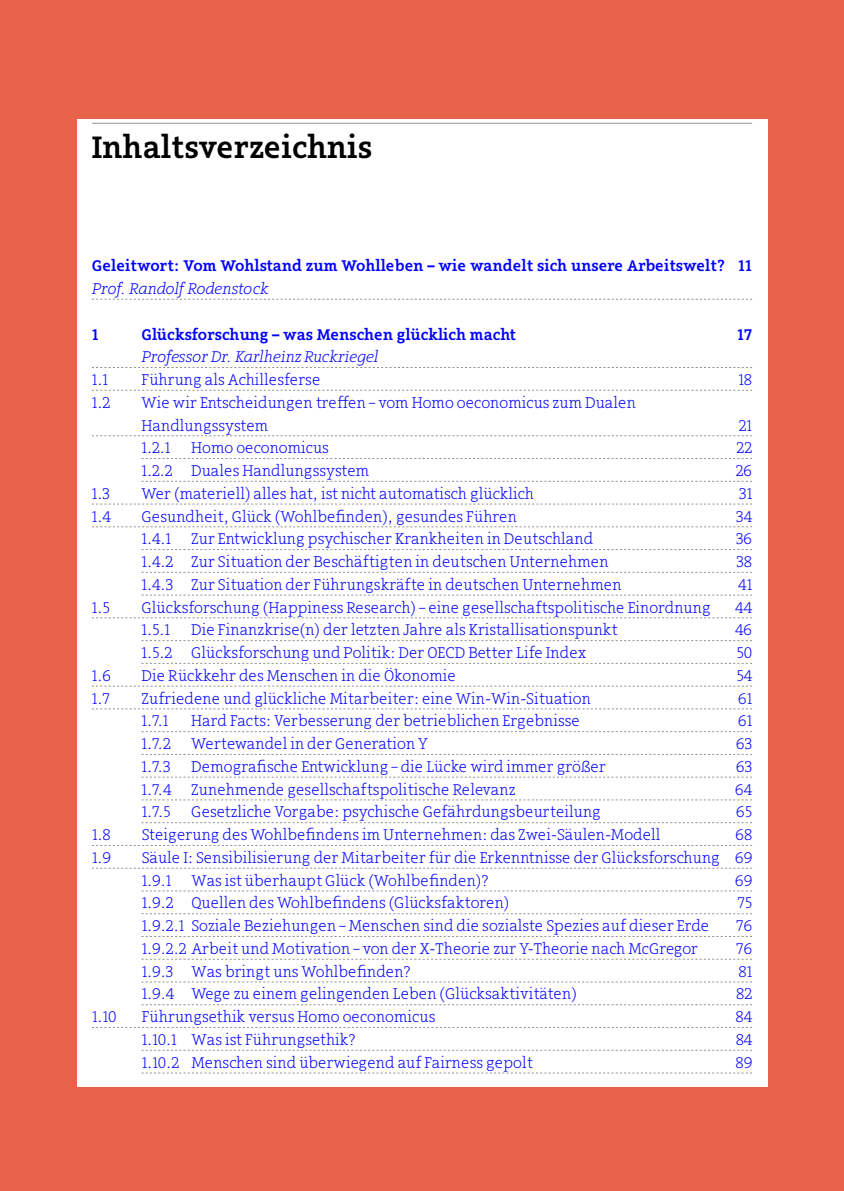
<style>
.page{position:relative;width:844px;height:1191px;background:#fff}
.page>*{position:absolute;margin:0;border:0;box-sizing:border-box;transform-origin:0 0}
.t1{font:500 31.5px "Arventa Slab";color:#000}
.t2{font:300 15.75px/22.8px "Arventa Slab";color:#00f}
.t3{font:500 15.75px "Arventa Slab";color:#00f}
.t4{font:italic 300 15.75px "Arventa Slab";color:#00f}
</style>
<div class="page">
<div style="left:0;top:0;width:843px;height:1191px;background:#e8634a"></div>
<div style="left:77px;top:119px;width:689px;height:967px;background:#fff"></div>
<hr style="left:92px;top:123px;width:660px;height:1px;background:#949494">
<svg style="left:92px;top:299px;width:660px;height:1px"></svg>
<svg style="left:92px;top:367px;width:660px;height:1px"></svg>
<svg style="left:92px;top:390px;width:660px;height:1px"></svg>
<svg style="left:92px;top:435px;width:660px;height:1px"></svg>
<svg style="left:141px;top:458px;width:611px;height:1px"></svg>
<svg style="left:141px;top:481px;width:611px;height:1px"></svg>
<svg style="left:92px;top:504px;width:660px;height:1px"></svg>
<svg style="left:92px;top:526px;width:660px;height:1px"></svg>
<svg style="left:141px;top:549px;width:611px;height:1px"></svg>
<svg style="left:141px;top:572px;width:611px;height:1px"></svg>
<svg style="left:141px;top:595px;width:611px;height:1px"></svg>
<svg style="left:92px;top:617px;width:660px;height:1px"></svg>
<svg style="left:141px;top:640px;width:611px;height:1px"></svg>
<svg style="left:141px;top:663px;width:611px;height:1px"></svg>
<svg style="left:92px;top:686px;width:660px;height:1px"></svg>
<svg style="left:92px;top:708px;width:660px;height:1px"></svg>
<svg style="left:141px;top:731px;width:611px;height:1px"></svg>
<svg style="left:141px;top:754px;width:611px;height:1px"></svg>
<svg style="left:141px;top:777px;width:611px;height:1px"></svg>
<svg style="left:141px;top:799px;width:611px;height:1px"></svg>
<svg style="left:141px;top:822px;width:611px;height:1px"></svg>
<svg style="left:92px;top:845px;width:660px;height:1px"></svg>
<svg style="left:92px;top:868px;width:660px;height:1px"></svg>
<svg style="left:141px;top:890px;width:611px;height:1px"></svg>
<svg style="left:141px;top:913px;width:611px;height:1px"></svg>
<svg style="left:141px;top:936px;width:611px;height:1px"></svg>
<svg style="left:141px;top:959px;width:611px;height:1px"></svg>
<svg style="left:141px;top:981px;width:611px;height:1px"></svg>
<svg style="left:141px;top:1004px;width:611px;height:1px"></svg>
<svg style="left:92px;top:1027px;width:660px;height:1px"></svg>
<svg style="left:141px;top:1050px;width:611px;height:1px"></svg>
<svg style="left:141px;top:1072px;width:611px;height:1px"></svg>
<h1 class="t1" style="left:92px;top:129px;width:282px">Inhaltsverzeichnis</h1>
<p class="t3" style="left:92px;top:257px;width:661px">Geleitwort: Vom Wohlstand zum Wohlleben – wie wandelt sich unsere Arbeitswelt? 11</p>
<p class="t4" style="left:92px;top:283px;width:178px">Prof. Randolf Rodenstock</p>
<p class="t3" style="left:92px;top:325px;width:8px">1</p>
<p class="t3" style="left:141px;top:325px;width:376px">Glücksforschung – was Menschen glücklich macht</p>
<p class="t3" style="left:736px;top:325px;width:17px">17</p>
<p class="t4" style="left:141px;top:351px;width:238px">Professor Dr. Karlheinz Ruckriegel</p>
<p class="t2" style="left:92px;top:370px;width:18px">1.1</p>
<p class="t2" style="left:141px;top:370px;width:180px">Führung als Achillesferse</p>
<p class="t2" style="left:738px;top:370px;width:15px">18</p>
<p class="t2" style="left:92px;top:392px;width:20px">1.2</p>
<p class="t2" style="left:141px;top:392px;width:496px">Wie wir Entscheidungen treffen – vom Homo oeconomicus zum Dualen<br>Handlungssystem</p>
<p class="t2" style="left:738px;top:415px;width:15px">21</p>
<p class="t2" style="left:141px;top:438px;width:30px">1.2.1</p>
<p class="t2" style="left:191px;top:438px;width:139px">Homo oeconomicus</p>
<p class="t2" style="left:736px;top:438px;width:17px">22</p>
<p class="t2" style="left:141px;top:461px;width:229px">1.2.2 Duales Handlungssystem</p>
<p class="t2" style="left:735px;top:461px;width:18px">26</p>
<p class="t2" style="left:92px;top:483px;width:19px">1.3</p>
<p class="t2" style="left:141px;top:483px;width:394px">Wer (materiell) alles hat, ist nicht automatisch glücklich</p>
<p class="t2" style="left:739px;top:483px;width:14px">31</p>
<p class="t2" style="left:92px;top:506px;width:21px">1.4</p>
<p class="t2" style="left:141px;top:506px;width:377px">Gesundheit, Glück (Wohlbefinden), gesundes Führen</p>
<p class="t2" style="left:736px;top:506px;width:17px">34</p>
<p class="t2" style="left:141px;top:529px;width:31px">1.4.1</p>
<p class="t2" style="left:191px;top:529px;width:403px">Zur Entwicklung psychischer Krankheiten in Deutschland</p>
<p class="t2" style="left:736px;top:529px;width:18px">36</p>
<p class="t2" style="left:141px;top:551px;width:468px">1.4.2 Zur Situation der Beschäftigten in deutschen Unternehmen</p>
<p class="t2" style="left:736px;top:551px;width:17px">38</p>
<p class="t2" style="left:141px;top:574px;width:481px">1.4.3 Zur Situation der Führungskräfte in deutschen Unternehmen</p>
<p class="t2" style="left:738px;top:574px;width:16px">41</p>
<p class="t2" style="left:92px;top:597px;width:19px">1.5</p>
<p class="t2" style="left:141px;top:597px;width:570px">Glücksforschung (Happiness Research) – eine gesellschaftspolitische Einordnung</p>
<p class="t2" style="left:735px;top:597px;width:19px">44</p>
<p class="t2" style="left:141px;top:620px;width:30px">1.5.1</p>
<p class="t2" style="left:191px;top:620px;width:428px">Die Finanzkrise(n) der letzten Jahre als Kristallisationspunkt</p>
<p class="t2" style="left:735px;top:620px;width:19px">46</p>
<p class="t2" style="left:141px;top:642px;width:446px">1.5.2 Glücksforschung und Politik: Der OECD Better Life Index</p>
<p class="t2" style="left:736px;top:642px;width:17px">50</p>
<p class="t2" style="left:92px;top:665px;width:21px">1.6</p>
<p class="t2" style="left:141px;top:665px;width:316px">Die Rückkehr des Menschen in die Ökonomie</p>
<p class="t2" style="left:736px;top:665px;width:17px">54</p>
<p class="t2" style="left:92px;top:688px;width:20px">1.7</p>
<p class="t2" style="left:141px;top:688px;width:450px">Zufriedene und glückliche Mitarbeiter: eine Win-Win-Situation</p>
<p class="t2" style="left:738px;top:688px;width:16px">61</p>
<p class="t2" style="left:141px;top:711px;width:28px">1.7.1</p>
<p class="t2" style="left:191px;top:711px;width:390px">Hard Facts: Verbesserung der betrieblichen Ergebnisse</p>
<p class="t2" style="left:738px;top:711px;width:16px">61</p>
<p class="t2" style="left:142px;top:733px;width:31px">1.7.2</p>
<p class="t2" style="left:191px;top:733px;width:238px">Wertewandel in der Generation Y</p>
<p class="t2" style="left:736px;top:733px;width:18px">63</p>
<p class="t2" style="left:142px;top:756px;width:30px">1.7.3</p>
<p class="t2" style="left:191px;top:756px;width:416px">Demografische Entwicklung – die Lücke wird immer größer</p>
<p class="t2" style="left:736px;top:756px;width:18px">63</p>
<p class="t2" style="left:142px;top:779px;width:31px">1.7.4</p>
<p class="t2" style="left:191px;top:779px;width:325px">Zunehmende gesellschaftspolitische Relevanz</p>
<p class="t2" style="left:735px;top:779px;width:19px">64</p>
<p class="t2" style="left:142px;top:802px;width:30px">1.7.5</p>
<p class="t2" style="left:191px;top:802px;width:411px">Gesetzliche Vorgabe: psychische Gefährdungsbeurteilung</p>
<p class="t2" style="left:736px;top:802px;width:18px">65</p>
<p class="t2" style="left:92px;top:824px;width:20px">1.8</p>
<p class="t2" style="left:142px;top:824px;width:520px">Steigerung des Wohlbefindens im Unternehmen: das Zwei-Säulen-Modell</p>
<p class="t2" style="left:735px;top:824px;width:18px">68</p>
<p class="t2" style="left:92px;top:847px;width:21px">1.9</p>
<p class="t2" style="left:142px;top:847px;width:612px">Säule I: Sensibilisierung der Mitarbeiter für die Erkenntnisse der Glücksforschung 69<br>1.9.1</p>
<p class="t2" style="left:191px;top:870px;width:299px">Was ist überhaupt Glück (Wohlbefinden)?</p>
<p class="t2" style="left:735px;top:870px;width:19px">69</p>
<p class="t2" style="left:142px;top:893px;width:369px">1.9.2 Quellen des Wohlbefindens (Glücksfaktoren)</p>
<p class="t2" style="left:737px;top:893px;width:16px">75</p>
<p class="t2" style="left:142px;top:915px;width:569px">1.9.2.1 Soziale Beziehungen – Menschen sind die sozialste Spezies auf dieser Erde</p>
<p class="t2" style="left:736px;top:915px;width:18px">76</p>
<p class="t2" style="left:142px;top:938px;width:557px">1.9.2.2 Arbeit und Motivation – von der X-Theorie zur Y-Theorie nach McGregor</p>
<p class="t2" style="left:736px;top:938px;width:18px">76</p>
<p class="t2" style="left:142px;top:961px;width:271px">1.9.3 Was bringt uns Wohlbefinden?</p>
<p class="t2" style="left:738px;top:961px;width:15px">81</p>
<p class="t2" style="left:142px;top:984px;width:436px">1.9.4 Wege zu einem gelingenden Leben (Glücksaktivitäten)</p>
<p class="t2" style="left:736px;top:984px;width:18px">82</p>
<p class="t2" style="left:92px;top:1006px;width:26px">1.10</p>
<p class="t2" style="left:142px;top:1006px;width:295px">Führungsethik versus Homo oeconomicus</p>
<p class="t2" style="left:735px;top:1006px;width:18px">84</p>
<p class="t2" style="left:142px;top:1029px;width:216px">1.10.1 Was ist Führungsethik?</p>
<p class="t2" style="left:735px;top:1029px;width:18px">84</p>
<p class="t2" style="left:142px;top:1052px;width:392px">1.10.2 Menschen sind überwiegend auf Fairness gepolt</p>
<p class="t2" style="left:735px;top:1052px;width:18px">89</p>
</div>
